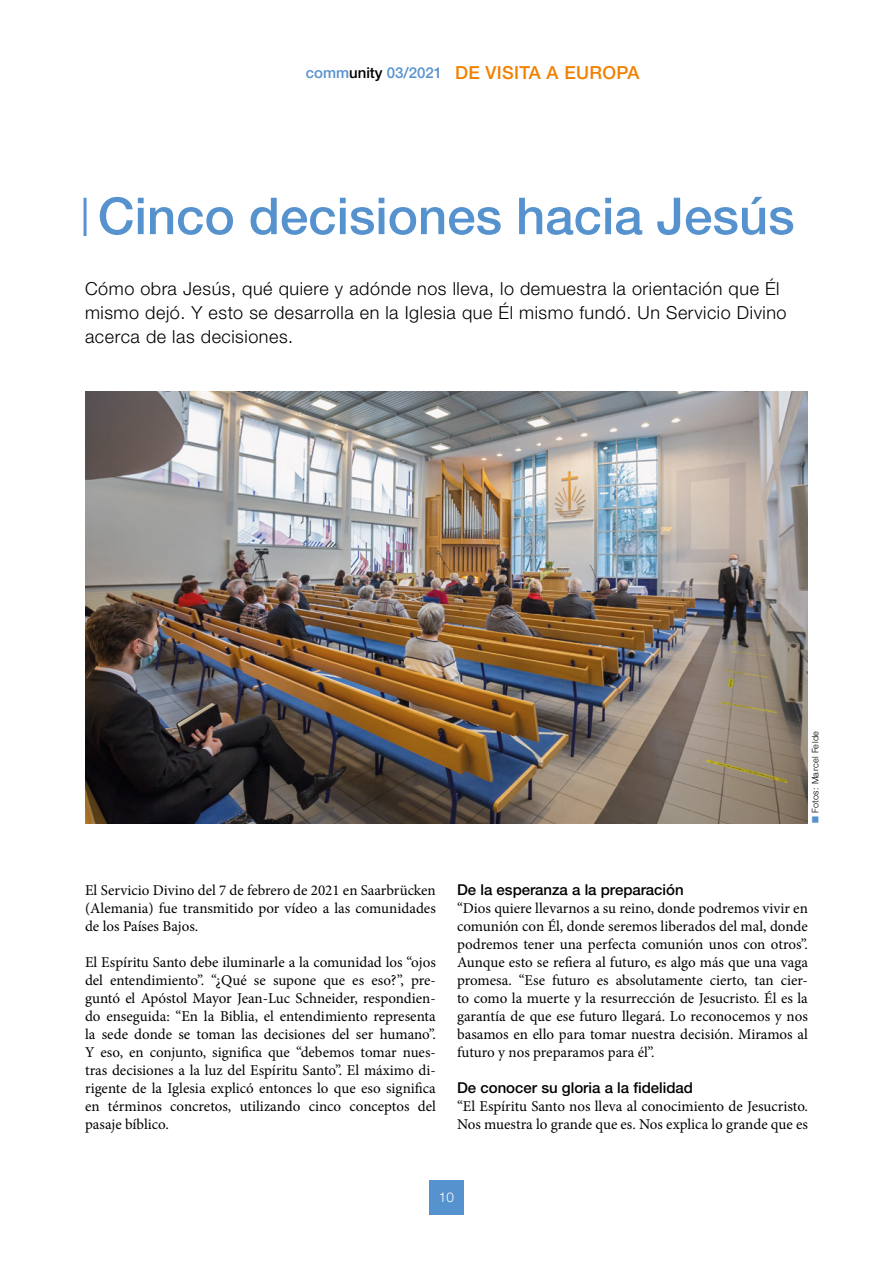
<style>
.page{position:relative;width:893px;height:1263px;background:#fff}
.page>*{position:absolute;margin:0;border:0;box-sizing:border-box;transform-origin:0 0}
.t1{font:500 51px "Helvetica Neue LTW1 G";color:#5692ce}
.t2{font:300 18px/24px "Helvetica Neue LTW1 G";letter-spacing:.03em;color:#000}
.t3{font:500 18px "Helvetica Neue LTW1 G";letter-spacing:.02em;color:#f08100}
.t4{font:15px/18px "Minion Pro";color:#000;text-align:justify}
.t5{font:500 15px "Helvetica Neue LTW1 G";color:#000}
.t6{font:300 13.5px "Helvetica Neue LTW1 G";color:#fff}
.t7{font:300 9px "Helvetica Neue LTW1 G";letter-spacing:.04em;color:#000}
.s1{font-size:15px;color:#5692ce}
.s2{font-size:15px;color:#000}
.s3{color:#5692ce}
</style>
<div class="page">
<div style="left:429px;top:1180px;width:34px;height:34px;background:#5692ce"></div>
<hr style="left:84px;top:198px;width:3px;height:38px;background:#5692ce">
<img style="left:85px;top:391px;width:723px;height:432px">
<p class="t3" style="left:306px;top:61px;width:335px"><span class="s1">comm</span><span class="s2">unity</span> <span class="s1">03/2021</span> DE VISITA A EUROPA</p>
<h1 class="t1" style="left:98px;top:185px;width:698px">Cinco decisiones hacia Jesús</h1>
<p class="t2" style="left:85px;top:277px;width:703px">Cómo obra Jesús, qué quiere y adónde nos lleva, lo demuestra la orientación que Él mismo dejó. Y esto se desarrolla en la Iglesia que Él mismo fundó. Un Servicio Divino acerca de las decisiones.</p>
<p class="t7" style="left:810px;top:823px;width:93px;rotate:-90deg"><span class="s3">■</span> Fotos: Marcel Felde</p>
<p class="t4" style="left:85px;top:881px;width:352px">El Servicio Divino del 7 de febrero de 2021 en Saarbrücken (Alemania) fue transmitido por vídeo a las comunidades de los Países Bajos.</p>
<p class="t4" style="left:85px;top:953px;width:352px">El Espíritu Santo debe iluminarle a la comunidad los “ojos del entendimiento”. “¿Qué se supone que es eso?”, pre&shy;guntó el Apóstol Mayor Jean-Luc Schneider, respondien&shy;do enseguida: “En la Biblia, el entendimiento representa la sede donde se toman las decisiones del ser humano”.<br>Y eso, en conjunto, significa que “debemos tomar nues&shy;tras decisiones a la luz del Espíritu Santo”. El máximo di&shy;rigente de la Iglesia explicó entonces lo que eso significa en términos concretos, utilizando cinco conceptos del pasaje bíblico.</p>
<p class="t5" style="left:457px;top:881px;width:228px">De la esperanza a la preparación</p>
<p class="t4" style="left:457px;top:899px;width:352px">“Dios quiere llevarnos a su reino, donde podremos vivir en comunión con Él, donde seremos liberados del mal, donde podremos tener una perfecta comunión unos con otros”.<br>Aunque esto se refiera al futuro, es algo más que una vaga promesa. “Ese futuro es absolutamente cierto, tan cier&shy;to como la muerte y la resurrección de Jesucristo. Él es la garantía de que ese futuro llegará. Lo reconocemos y nos basamos en ello para tomar nuestra decisión. Miramos al futuro y nos preparamos para él”.</p>
<p class="t5" style="left:457px;top:1079px;width:237px">De conocer su gloria a la fidelidad</p>
<p class="t4" style="left:457px;top:1097px;width:352px">“El Espíritu Santo nos lleva al conocimiento de Jesucristo.<br>Nos muestra lo grande que es. Nos explica lo grande que es</p>
<p class="t6" style="left:439px;top:1189px;width:17px">10</p>
</div>
